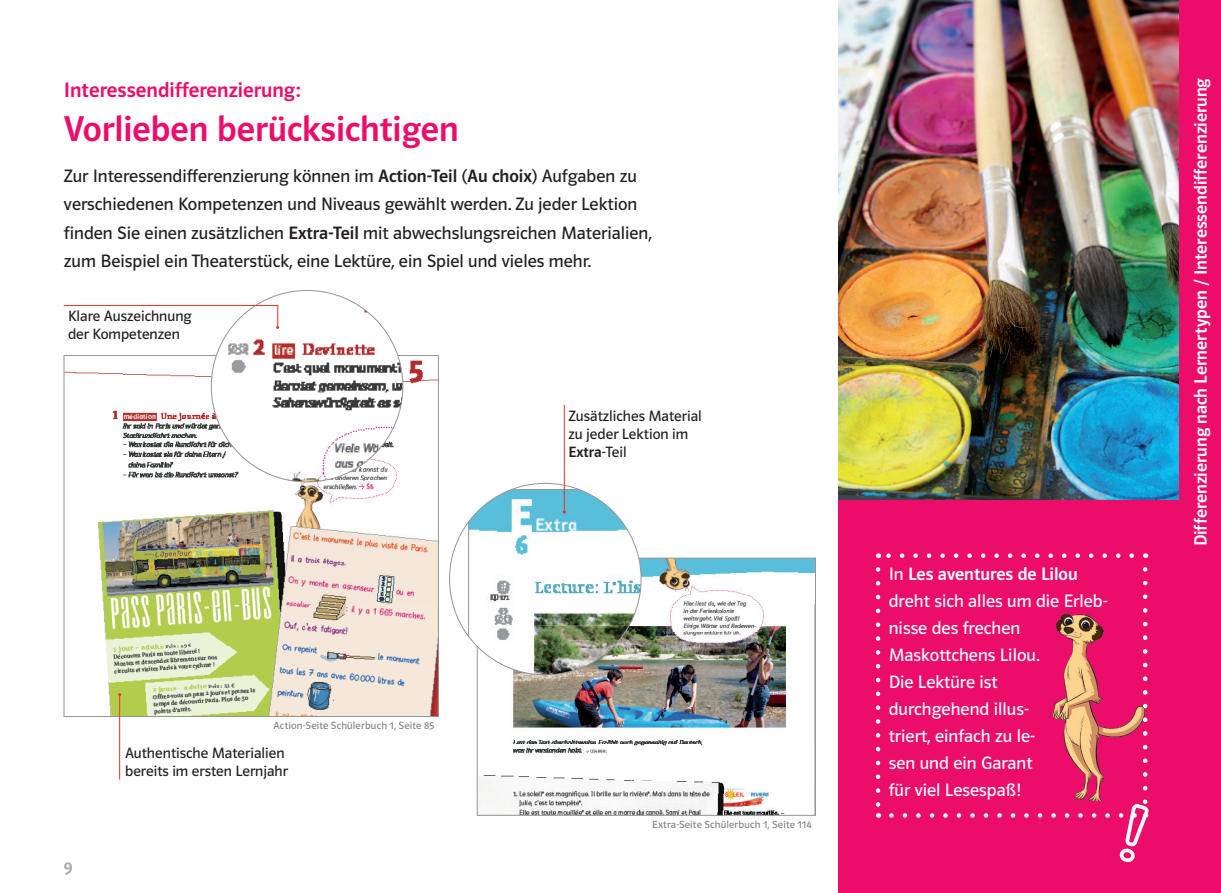
<style>
.page{position:relative;width:1221px;height:893px;background:#fff}
.page>*{position:absolute;margin:0;border:0;box-sizing:border-box;transform-origin:0 0}
.t1{font:36px "Polo Spanisch Krftg";color:#ec0c6a}
.t2{font:21px "Polo ST11 K Krftg";color:#ec0c6a}
.t3{font:18px/28.5px "Polo ST11 K Buch";color:#231f20}
.t4{font:18px/27px "Polo ST11 K Buch";color:#fff}
.t5{font:18px "Polo ST11 K Krftg";letter-spacing:-.005em;color:#fff}
.t6{font:18px "Polo ST11 K Krftg";color:#a8a9ad}
.t7{font:15px/18px "Polo ST11 K Buch";color:#231f20}
.t8{font:15px "Polo ST11 K Krftg";color:#231f20}
.t9{font:10.5px "Polo ST11 K Buch";letter-spacing:.015em;color:#808285}
.s1{font-family:"Polo ST11 K Krftg"}
.s2{font-family:"Polo ST11 K Buch"}
</style>
<div class="page">
<div style="left:838px;top:0;width:340px;height:893px;background:#ec0c6a"></div>
<div style="left:1178px;top:0;width:42px;height:893px;background:#ec0c6a"></div>
<img style="left:98px;top:360px;width:338px;height:355px">
<hr style="left:119px;top:695px;width:1px;height:85px;background:#ef3122">
<svg style="left:63px;top:290px;width:340px;height:192px"></svg>
<img style="left:479px;top:560px;width:334px;height:253px">
<div style="left:477px;top:558px;width:338px;height:257px;border:1px solid #939598"></div>
<hr style="left:564px;top:405px;width:1px;height:107px;background:#ef3122">
<img style="left:468px;top:489px;width:173px;height:186px">
<img style="left:838px;top:0;width:340px;height:500px">
<svg style="left:875px;top:569px;width:5px;height:249px"></svg>
<svg style="left:878px;top:553px;width:253px;height:5px"></svg>
<svg style="left:891px;top:567px;width:258px;height:251px"></svg>
<p class="t2" style="left:64px;top:79px;width:238px">Interessendifferenzierung:</p>
<h1 class="t1" style="left:64px;top:109px;width:396px">Vorlieben berücksichtigen</h1>
<p class="t3" style="left:64px;top:162px;width:589px">Zur Interessendifferenzierung können im <span class="s1">Action-Teil</span> (<span class="s1">Au choix</span>) Aufgaben zu verschiedenen Kompetenzen und Niveaus gewählt werden. Zu jeder Lektion finden Sie einen zusätzlichen <span class="s1">Extra-Teil</span> mit abwechslungsreichen Materialien, zum Beispiel ein Theaterstück, eine Lektüre, ein Spiel und vieles mehr.</p>
<p class="t7" style="left:68px;top:307px;width:125px">Klare Auszeichnung der Kompetenzen</p>
<p class="t6" style="left:64px;top:858px;width:10px">9</p>
<p class="t9" style="left:273px;top:720px;width:162px">Action-Seite Schülerbuch 1, Seite 85</p>
<p class="t7" style="left:125px;top:744px;width:164px">Authentische Materialien bereits im ersten Lernjahr</p>
<p class="t7" style="left:568px;top:407px;width:135px">Zusätzliches Material zu jeder Lektion im</p>
<p class="t8" style="left:568px;top:443px;width:60px">Extra<span class="s2">-Teil</span></p>
<p class="t9" style="left:652px;top:819px;width:161px">Extra-Seite Schülerbuch 1, Seite 114</p>
<p class="t5" style="left:888px;top:564px;width:190px"><span class="s2">In</span> Les aventures de Lilou</p>
<p class="t4" style="left:888px;top:588px;width:220px">dreht sich alles um die Erleb&shy;nisse des frechen<br>Maskottchens Lilou.<br>Die Lektüre ist<br>durchgehend illus-<br>triert, einfach zu le-<br>sen und ein Garant<br>für viel Lesespaß!</p>
<p class="t5" style="left:1190px;top:546px;width:470px;rotate:-90deg">Differenzierung nach Lernertypen / Interessendifferenzierung</p>
</div>
